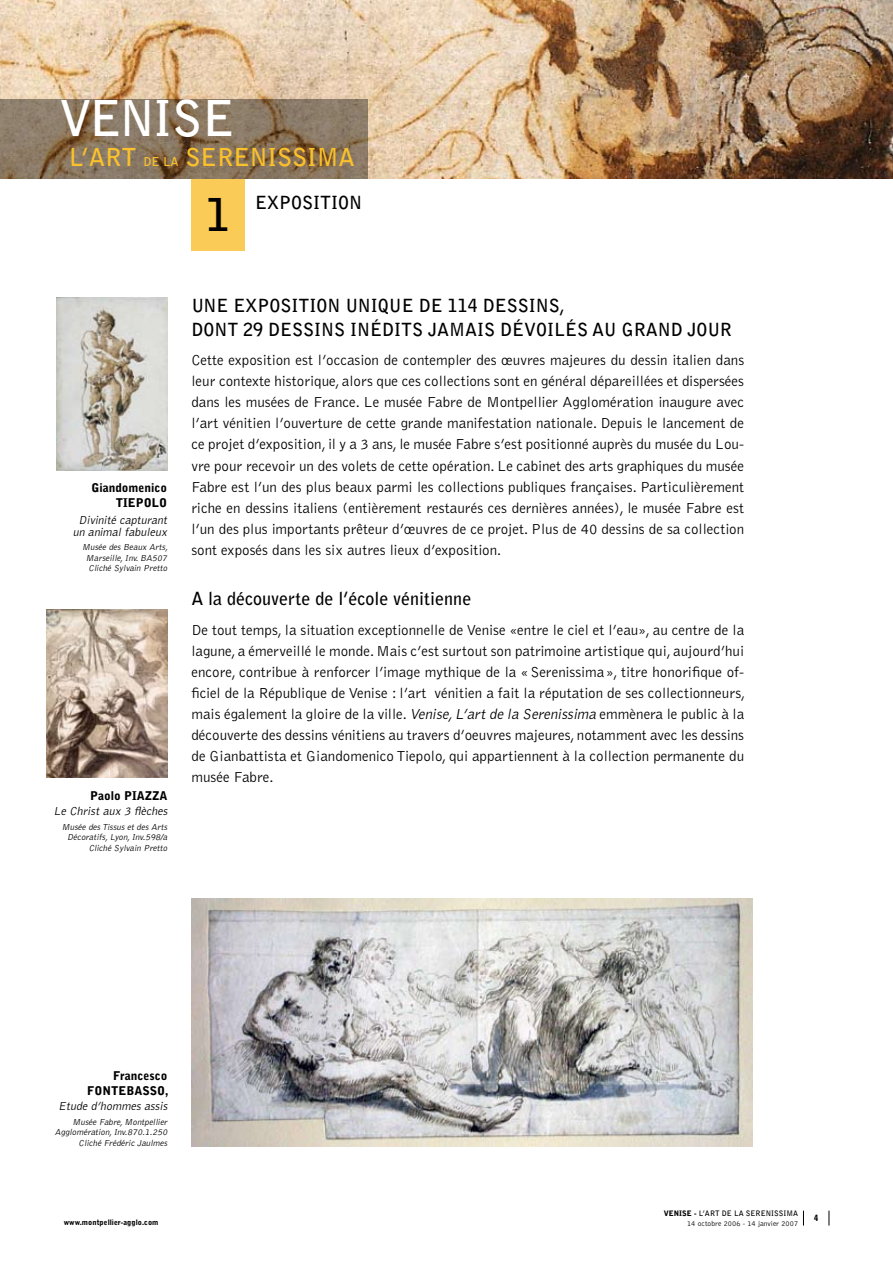
<style>
.page{position:relative;width:893px;height:1263px;background:#fff}
.page>*{position:absolute;margin:0;border:0;box-sizing:border-box;transform-origin:0 0}
.t1{font:700 49.05px "Bell Gothic";letter-spacing:-.04em;color:#fff}
.t2{font:700 45px "Bell Gothic";color:#000}
.t3{font:700 24.6px "Bell Gothic";color:#fac12b}
.t4{font:700 18px "Bell Gothic";color:#000}
.t5{font:700 18px "Bell Gothic";letter-spacing:.075em;color:#000}
.t6{font:300 15px/21px "Bell Gothic";color:#000;text-align:justify}
.t7{font:italic 300 12px/12px "Bell Gothic";color:#000;text-align:center}
.t8{font:900 12px/15px "Bell Gothic";color:#000}
.t9{font:italic 300 9px/10.5px "Bell Gothic";color:#000;text-align:right}
.t10{font:300 7.5px/9.8px "Bell Gothic";letter-spacing:.01em;color:#000}
.t11{font:900 7.5px "Bell Gothic";color:#000}
.s1{font-size:12.3px}
.s2{font-style:italic}
.s3{font-weight:900}
.s4{font-weight:700}
</style>
<div class="page">
<img style="left:0;top:0;width:893px;height:179px">
<div style="left:192px;top:179px;width:53px;height:71px;background:#fbcb58"></div>
<svg style="left:0;top:100px;width:368px;height:79px;background:#86725b"></svg>
<svg style="left:803px;top:1211px;width:1px;height:14px"></svg>
<svg style="left:829px;top:1211px;width:1px;height:14px"></svg>
<img style="left:56px;top:298px;width:112px;height:172px">
<img style="left:191px;top:899px;width:561px;height:247px">
<img style="left:47px;top:609px;width:120px;height:169px">
<h1 class="t1" style="left:59px;top:88px;width:177px">VENISE</h1>
<h3 class="t3" style="left:69px;top:142px;width:288px">L’ART <span class="s1">DE LA</span> SERENISSIMA</h3>
<h2 class="t2" style="left:206px;top:187px;width:27px">1</h2>
<p class="t4" style="left:255px;top:191px;width:109px">EXPOSITION</p>
<p class="t8" style="left:116px;top:481px;width:53px;text-indent:-24px">Giandomenico<br>TIEPOLO</p>
<p class="t7" style="left:73px;top:514px;width:98px">Divinité capturant un animal fabuleux</p>
<p class="t9" style="left:86px;top:542px;width:85px;text-align:justify;text-indent:-4px">Musée des Beaux Arts, Marseille,Inv.BA507<br>Cliché Sylvain Pretto</p>
<p class="t8" style="left:90px;top:788px;width:78px">Paolo PIAZZA</p>
<p class="t7" style="left:54px;top:805px;width:118px">Le Christ aux 3 flèches</p>
<p class="t9" style="left:62px;top:822px;width:109px">Musée des Tissus et des Arts<br>Décoratifs,Lyon,Inv.598/a<br>Cliché Sylvain Pretto</p>
<p class="t4" style="left:191px;top:295px;width:13px">UNE</p>
<p class="t4" style="left:234px;top:295px;width:57px">EXPOSITI</p>
<p class="t4" style="left:317px;top:295px;width:178px">ON UNIQUE DE 114 DESSI</p>
<p class="t4" style="left:536px;top:295px;width:30px">NS ,</p>
<p class="t4" style="left:191px;top:319px;width:89px">DONT 29 DESSINS</p>
<p class="t4" style="left:350px;top:319px;width:43px">INÉDITS</p>
<p class="t4" style="left:428px;top:319px;width:12px">JAMAIS</p>
<p class="t5" style="left:500px;top:319px;width:135px">DÉVOIL ÉS AU GRAND</p>
<p class="t4" style="left:688px;top:319px;width:41px">JOUR</p>
<p class="t6" style="left:191px;top:350px;width:554px">Cette exposition est l’occasion de contempler des œuvres majeures du dessin italien dans leur contexte historique, alors que ces collections sont en général dépareillées et dispersées dans les musées de France. Le musée Fabre de Montpellier Agglomération inaugure avec l’art vénitien l’ouverture de cette grande manifestation nationale. Depuis le lancement de ce projet d’exposition, il y a 3 ans, le musée Fabre s’est positionné auprès du musée du Lou&shy;vre pour recevoir un des volets de cette opération. Le cabinet des arts graphiques du musée Fabre est l’un des plus beaux parmi les collections publiques françaises. Particulièrement riche en dessins italiens (entièrement restaurés ces dernières années), le musée Fabre est l’un des plus importants prêteur d’œuvres de ce projet. Plus de 40 dessins de sa collection sont exposés dans les six autres lieux d’exposition.</p>
<p class="t4" style="left:191px;top:588px;width:282px">A LA DÉCOUVERTE DE L’ÉCOLE VÉNITIENNE</p>
<p class="t6" style="left:191px;top:619px;width:556px">De tout temps, la situation exceptionnelle de Venise «entre le ciel et l’eau», au centre de la lagune, a émerveillé le monde. Mais c’est surtout son patrimoine artistique qui, aujourd’hui encore, contribue à renforcer l’image mythique de la «Serenissima », titre honorifique of&shy;ficiel de la République de Venise : l’art vénitien a fait la réputation de ses collectionneurs, mais également la gloire de la ville. <span class="s2">Venise,L’artde la Serenissima</span> emmènera le public à la découverte des dessins vénitiens au travers d’oeuvres majeures, notamment avec les dessins de Gianbattista et Giandomenico Tiepolo, qui appartiennent à la collection permanente du musée Fabre.</p>
<p class="t8" style="left:113px;top:1068px;width:56px">Francesco</p>
<p class="t8" style="left:87px;top:1083px;width:16px">FONTE</p>
<p class="t8" style="left:127px;top:1083px;width:17px">BASSO</p>
<p class="t8" style="left:165px;top:1083px;width:5px">,</p>
<p class="t7" style="left:58px;top:1100px;width:113px">Etude d’hommes assis</p>
<p class="t9" style="left:55px;top:1117px;width:116px">Musée Fabre,Montpellier<br>Agglomération,Inv.870.1.250<br>Cliché Frédéric Jaulmes</p>
<p class="t11" style="left:64px;top:1218px;width:96px">www.montpellier-agglo.com</p>
<p class="t11" style="left:664px;top:1209px;width:6px">VENISE</p>
<p class="t10" style="left:687px;top:1208px;width:113px;text-indent:7px"><span class="s3">-</span> <span class="s4">L’ART DE LA SERENISSIMA<br></span>14 octobre 2006 - 14 janvier 2007</p>
</div>
